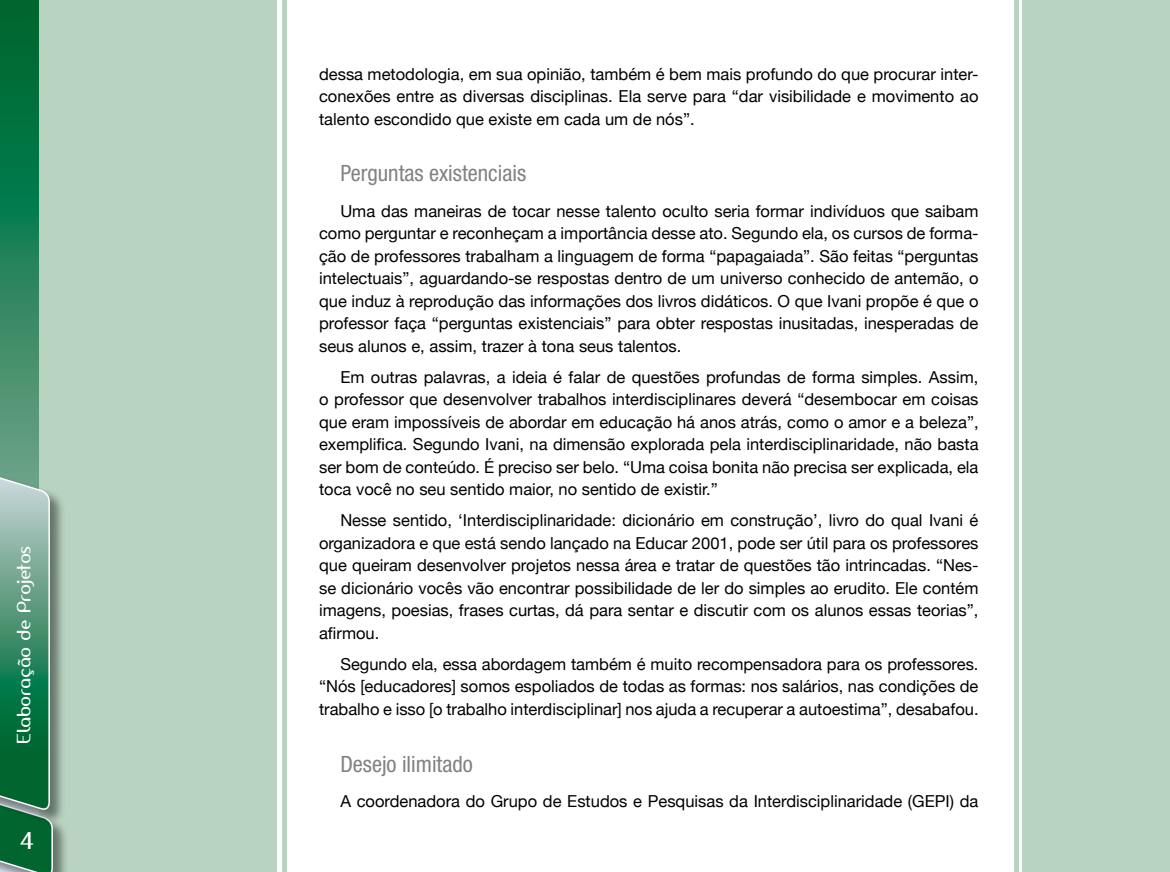
<style>
.page{position:relative;width:1170px;height:872px;background:#fff}
.page>*{position:absolute;margin:0;border:0;box-sizing:border-box;transform-origin:0 0}
.t1{font:condensed 22.5px "Helvetica Neue LT Std";color:#808285}
.t2{font:22.5px "Amerika Sans";color:#fff}
.t3{font:18px "Amerika Sans";color:#fff}
.t4{font:16.5px/22.5px "Helvetica Neue";color:#000;text-align:justify}
</style>
<div class="page">
<div style="left:1022px;top:0;width:147px;height:872px;background:#b9d3c1"></div>
<div style="left:1013px;top:0;width:5px;height:872px;background:#b9d3c1"></div>
<div style="left:0;top:0;width:276px;height:872px;background:#b9d3c1"></div>
<svg style="left:0;top:0;width:38px;height:472px"></svg>
<div style="left:0;top:799px;width:68px;height:73px;background:#000;opacity:.45"></div>
<div style="left:0;top:472px;width:65px;height:353px;background:#000;opacity:.45"></div>
<svg style="left:0;top:472px;width:54px;height:400px"></svg>
<div style="left:282px;top:0;width:5px;height:872px;background:#b9d3c1"></div>
<hr style="left:1169px;top:0;width:1px;height:872px;background:#b9d3c1">
<p class="t3" style="left:12px;top:743px;width:199px;rotate:-90deg">Elaboração de Projetos</p>
<h1 class="t2" style="left:20px;top:826px;width:15px">4</h1>
<p class="t4" style="left:319px;top:62px;width:661px">dessa metodologia, em sua opinião, também é bem mais profundo do que procurar inter&shy;conexões entre as diversas disciplinas. Ela serve para “dar visibilidade e movimento ao talento escondido que existe em cada um de nós”.</p>
<h1 class="t1" style="left:340px;top:160px;width:187px">Perguntas existenciais</h1>
<p class="t4" style="left:319px;top:199px;width:661px;text-indent:21px">Uma das maneiras de tocar nesse talento oculto seria formar indivíduos que saibam como perguntar e reconheçam a importância desse ato. Segundo ela, os cursos de forma&shy;ção de professores trabalham a linguagem de forma “papagaiada”. São feitas “perguntas intelectuais”, aguardando-se respostas dentro de um universo conhecido de antemão, o que induz à reprodução das informações dos livros didáticos. O que Ivani propõe é que o professor faça “perguntas existenciais” para obter respostas inusitadas, inesperadas de seus alunos e, assim, trazer à tona seus talentos.</p>
<p class="t4" style="left:319px;top:365px;width:661px;text-indent:21px">Em outras palavras, a ideia é falar de questões profundas de forma simples. Assim, o professor que desenvolver trabalhos interdisciplinares deverá “desembocar em coisas que eram impossíveis de abordar em educação há anos atrás, como o amor e a beleza”, exemplifica. Segundo Ivani, na dimensão explorada pela interdisciplinaridade, não basta ser bom de conteúdo. É preciso ser belo. “Uma coisa bonita não precisa ser explicada, ela toca você no seu sentido maior, no sentido de existir.”</p>
<p class="t4" style="left:319px;top:509px;width:661px;text-indent:21px">Nesse sentido, ‘Interdisciplinaridade: dicionário em construção’, livro do qual Ivani é organizadora e que está sendo lançado na Educar 2001, pode ser útil para os professores que queiram desenvolver projetos nessa área e tratar de questões tão intrincadas. “Nes&shy;se dicionário vocês vão encontrar possibilidade de ler do simples ao erudito. Ele contém imagens, poesias, frases curtas, dá para sentar e discutir com os alunos essas teorias”, afirmou.</p>
<p class="t4" style="left:319px;top:652px;width:661px;text-indent:21px">Segundo ela, essa abordagem também é muito recompensadora para os professores. “Nós [educadores] somos espoliados de todas as formas: nos salários, nas condições de trabalho e isso [o trabalho interdisciplinar] nos ajuda a recuperar a autoestima”, desabafou.</p>
<h1 class="t1" style="left:340px;top:750px;width:134px">Desejo ilimitado</h1>
<p class="t4" style="left:340px;top:789px;width:639px">A coordenadora do Grupo de Estudos e Pesquisas da Interdisciplinaridade (GEPI) da</p>
</div>
